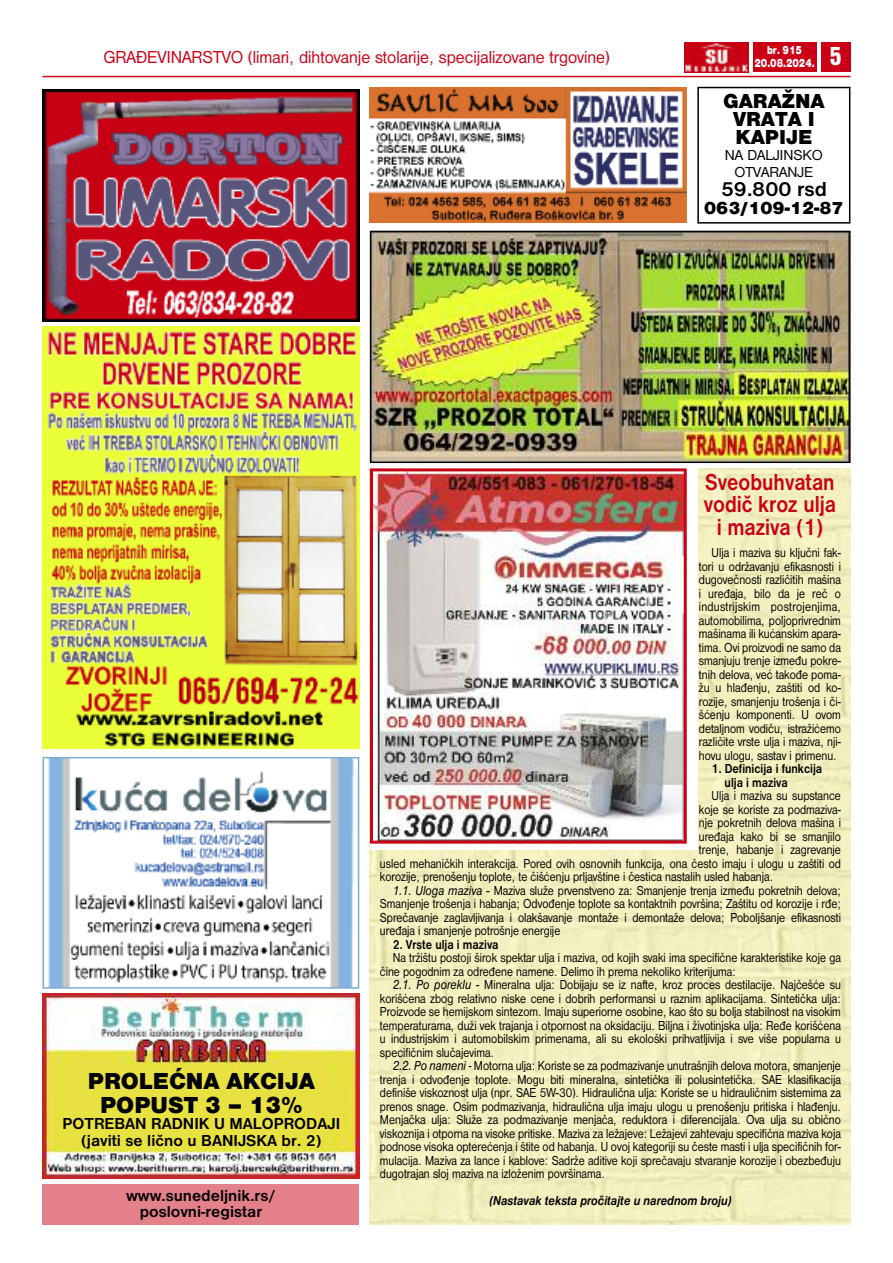
<style>
.page{position:relative;width:893px;height:1263px;background:#fff}
.page>*{position:absolute;margin:0;border:0;box-sizing:border-box;transform-origin:0 0}
.t1{font:27px "Nimbus San DEE Blac Cond";color:#fff}
.t2{font:700 24px/22.5px "Nimbus San DEE";color:#ca0016;text-align:center;scale:.85 1}
.t3{font:24px/24px "Nimbus San DEE Blac";color:#000;text-align:center}
.t4{font:21px/18px "Nimbus San DEE Blac";color:#000;text-align:center}
.t5{font:700 21px "Nimbus San DEE";color:#000}
.t6{font:18px "Nimbus San DEE";color:#ca0016;scale:.95 1}
.t7{font:18px "Nimbus San DEE Blac";color:#000}
.t8{font:700 16.5px/16.5px "Nimbus San DEE";color:#000;text-align:center}
.t9{font:15px/16.5px "Nimbus San DEE";color:#000;text-align:center}
.t10{font:13.5px/13.5px "Nimbus San DEE";color:#000;text-align:justify;scale:.85 1}
.t11{font:700 13.5px/13.5px "Nimbus San DEE";color:#000;scale:.85 1}
.t12{font:italic 700 13.5px "Nimbus San DEE";color:#000;scale:.85 1}
.t13{font:12px "Nimbus San DEE Blac";color:#fff;scale:.8 1}
.s1{font-style:italic}
</style>
<div class="page">
<img style="left:372px;top:233px;width:476px;height:228px">
<div style="left:370px;top:231px;width:480px;height:232px;border:1px solid #000"></div>
<div style="left:821px;top:43px;width:29px;height:29px;background:#ca0016"></div>
<div style="left:753px;top:43px;width:63px;height:29px;background:#ca0016"></div>
<svg style="left:748px;top:43px;width:1px;height:29px"></svg>
<img style="left:685px;top:43px;width:63px;height:29px">
<hr style="left:43px;top:76px;width:807px;height:1px;background:#ca0016">
<img style="left:43px;top:326px;width:316px;height:423px">
<img style="left:48px;top:760px;width:306px;height:226px">
<div style="left:43px;top:757px;width:316px;height:232px;border:2px solid #7caece"></div>
<img style="left:43px;top:993px;width:316px;height:185px">
<img style="left:43px;top:90px;width:316px;height:232px">
<div style="left:43px;top:1184px;width:316px;height:41px;background:#e4808a"></div>
<div style="left:697px;top:87px;width:153px;height:137px;border:2px solid #000"></div>
<img style="left:370px;top:468px;width:480px;height:757px">
<div style="left:370px;top:468px;width:327px;height:381px;background:#fff"></div>
<img style="left:374px;top:472px;width:309px;height:368px">
<div style="left:370px;top:468px;width:317px;height:376px;border:3px solid #ca0016"></div>
<img style="left:370px;top:87px;width:317px;height:135px">
<p class="t13" style="left:767px;top:43px;width:45px">br. 915</p>
<h3 class="t6" style="left:103px;top:47px;width:534px">GRAĐEVINARSTVO (limari, dihtovanje stolarije, specijalizovane trgovine)</h3>
<p class="t13" style="left:754px;top:56px;width:77px">20.08.2024.</p>
<h1 class="t1" style="left:830px;top:40px;width:13px">5</h1>
<h3 class="t4" style="left:723px;top:91px;width:103px">GARAŽNA<br>VRATA I<br>KAPIJE</h3>
<p class="t9" style="left:725px;top:147px;width:100px">NA DALJINSKO<br>OTVARANJE</p>
<h3 class="t5" style="left:721px;top:176px;width:107px">59.800 rsd</h3>
<h3 class="t7" style="left:704px;top:197px;width:141px">063/109-12-87</h3>
<h2 class="t3" style="left:88px;top:1068px;width:229px">PROLEĆNA AKCIJA<br>POPUST 3 – 13%</h2>
<p class="t8" style="left:63px;top:1115px;width:279px">POTREBAN RADNIK U MALOPRODAJI (javiti se lično u BANIJSKA br. 2)</p>
<p class="t8" style="left:126px;top:1186px;width:151px">www.sunedeljnik.rs/ poslovni-registar</p>
<h2 class="t2" style="left:704px;top:470px;width:157px">Sveobuhvatan vodič kroz ulja i maziva (1)</h2>
<p class="t10" style="left:699px;top:546px;width:169px;text-indent:13px">Ulja i maziva su ključni fak&shy;tori u održavanju efikasnosti i dugovečnosti različitih mašina i uređaja, bilo da je reč o industrijskim postrojenjima, automobilima, poljoprivrednim mašinama ili kućanskim apara&shy;tima. Ovi proizvodi ne samo da smanjuju trenje između pokre&shy;tnih delova, već takođe poma&shy;žu u hlađenju, zaštiti od ko&shy;rozije, smanjenju trošenja i či&shy;šćenju komponenti. U ovom detaljnom vodiču, istražićemo različite vrste ulja i maziva, nji&shy;hovu ulogu, sastav i primenu.</p>
<p class="t11" style="left:725px;top:762px;width:116px;text-indent:-13px">1. Definicija i funkcija ulja i maziva</p>
<p class="t10" style="left:712px;top:789px;width:154px">Ulja i maziva su supstance</p>
<p class="t10" style="left:699px;top:802px;width:169px">koje se koriste za podmaziva-</p>
<p class="t10" style="left:699px;top:816px;width:169px">nje pokretnih delova mašina i</p>
<p class="t10" style="left:699px;top:829px;width:169px">uređaja kako bi se smanjilo</p>
<p class="t10" style="left:699px;top:843px;width:169px">trenje, habanje i zagrevanje</p>
<p class="t10" style="left:380px;top:856px;width:544px">usled mehaničkih interakcija. Pored ovih osnovnih funkcija, ona često imaju i ulogu u zaštiti od</p>
<p class="t10" style="left:380px;top:870px;width:464px">korozije, prenošenju toplote, te čišćenju prljavštine i čestica nastalih usled habanja.</p>
<p class="t10" style="left:393px;top:883px;width:529px"><span class="s1">1.1. Uloga maziva</span> - Maziva služe prvenstveno za: Smanjenje trenja između pokretnih delova;</p>
<p class="t10" style="left:380px;top:897px;width:544px">Smanjenje trošenja i habanja; Odvođenje toplote sa kontaktnih površina; Zaštitu od korozije i rđe;</p>
<p class="t10" style="left:380px;top:910px;width:544px">Sprečavanje zaglavljivanja i olakšavanje montaže i demontaže delova; Poboljšanje efikasnosti</p>
<p class="t10" style="left:380px;top:924px;width:214px">uređaja i smanjenje potrošnje energije</p>
<p class="t11" style="left:393px;top:937px;width:126px">2. Vrste ulja i maziva</p>
<p class="t10" style="left:380px;top:951px;width:544px;text-indent:13px">Na tržištu postoji širok spektar ulja i maziva, od kojih svaki ima specifične karakteristike koje ga čine pogodnim za određene namene. Delimo ih prema nekoliko kriterijuma:</p>
<p class="t10" style="left:380px;top:978px;width:544px;text-indent:13px"><span class="s1">2.1. Po poreklu</span> - Mineralna ulja: Dobijaju se iz nafte, kroz proces destilacije. Najčešće su korišćena zbog relativno niske cene i dobrih performansi u raznim aplikacijama. Sintetička ulja:<br>Proizvode se hemijskom sintezom. Imaju superiorne osobine, kao što su bolja stabilnost na visokim temperaturama, duži vek trajanja i otpornost na oksidaciju. Biljna i životinjska ulja: Ređe korišćena u industrijskim i automobilskim primenama, ali su ekološki prihvatljivija i sve više popularna u specifičnim slučajevima.</p>
<p class="t10" style="left:380px;top:1059px;width:544px;text-indent:13px"><span class="s1">2.2. Po nameni -</span> Motorna ulja: Koriste se za podmazivanje unutrašnjih delova motora, smanjenje trenja i odvođenje toplote. Mogu biti mineralna, sintetička ili polusintetička. SAE klasifikacija definiše viskoznost ulja (npr. SAE 5W-30). Hidraulična ulja: Koriste se u hidrauličnim sistemima za prenos snage. Osim podmazivanja, hidraulična ulja imaju ulogu u prenošenju pritiska i hlađenju.<br>Menjačka ulja: Služe za podmazivanje menjača, reduktora i diferencijala. Ova ulja su obično viskoznija i otporna na visoke pritiske. Maziva za ležajeve: Ležajevi zahtevaju specifična maziva koja podnose visoka opterećenja i štite od habanja. U ovoj kategoriji su česte masti i ulja specifičnih for&shy;mulacija. Maziva za lance i kablove: Sadrže aditive koji sprečavaju stvaranje korozije i obezbeđuju dugotrajan sloj maziva na izloženim površinama.</p>
<p class="t12" style="left:490px;top:1192px;width:286px">(Nastavak teksta pročitajte u narednom broju)</p>
</div>
